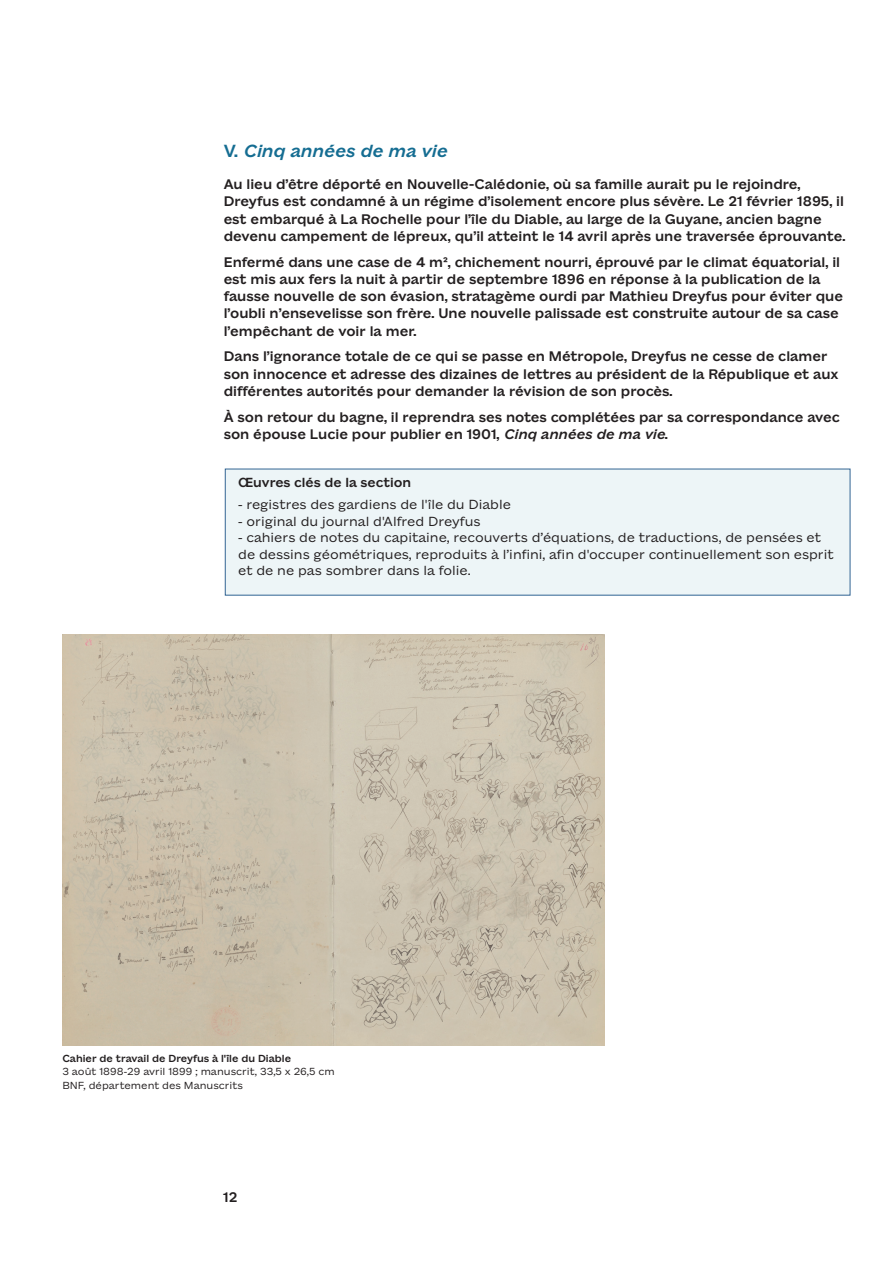
<style>
.page{position:relative;width:893px;height:1263px;background:#fff}
.page>*{position:absolute;margin:0;border:0;box-sizing:border-box;transform-origin:0 0}
.t1{font:italic 500 18px "Mahj";color:#156d92}
.t2{font:500 14.25px/17.2px "Mahj";color:#231f20}
.t3{font:13.5px/16.5px "Mahj";color:#231f20}
.t4{font:500 13.5px "Mahj";color:#231f20}
.t5{font:10.5px/13.5px "Mahj";color:#231f20}
.t6{font:500 10.5px "Mahj";color:#231f20}
.s1{font-style:normal}
.s2{font-style:italic}
</style>
<div class="page">
<div style="left:225px;top:469px;width:625px;height:126px;background:#edf5f7"></div>
<img style="left:62px;top:635px;width:542px;height:410px">
<p class="t1" style="left:224px;top:134px;width:225px"><span class="s1">V.</span> Cinq années de ma vie</p>
<p class="t2" style="left:224px;top:174px;width:623px">Au lieu d’être déporté en Nouvelle-Calédonie, où sa famille aurait pu le rejoindre, Dreyfus est condamné à un régime d’isolement encore plus sévère. Le 21 février 1895, il est embarqué à La Rochelle pour l’île du Diable, au large de la Guyane, ancien bagne devenu campement de lépreux, qu’il atteint le 14 avril après une traversée éprouvante.</p>
<p class="t2" style="left:224px;top:252px;width:621px">Enfermé dans une case de 4 m², chichement nourri, éprouvé par le climat équatorial, il est mis aux fers la nuit à partir de septembre 1896 en réponse à la publication de la fausse nouvelle de son évasion, stratagème ourdi par Mathieu Dreyfus pour éviter que l’oubli n’ensevelisse son frère. Une nouvelle palissade est construite autour de sa case l’empêchant de voir la mer.</p>
<p class="t2" style="left:224px;top:346px;width:616px">Dans l’ignorance totale de ce qui se passe en Métropole, Dreyfus ne cesse de clamer son innocence et adresse des dizaines de lettres au président de la République et aux différentes autorités pour demander la révision de son procès.</p>
<p class="t2" style="left:224px;top:407px;width:618px">À son retour du bagne, il reprendra ses notes complétées par sa correspondance avec son épouse Lucie pour publier en 1901, <span class="s2">Cinq années de ma vie</span>.</p>
<p class="t4" style="left:238px;top:470px;width:175px">Œuvres clés de la section</p>
<p class="t3" style="left:238px;top:495px;width:274px">- registres des gardiens de l'île du Diable</p>
<p class="t3" style="left:238px;top:512px;width:244px">- original du journal d'Alfred Dreyfus</p>
<p class="t3" style="left:238px;top:528px;width:597px">- cahiers de notes du capitaine, recouverts d’équations, de traductions, de pensées et de dessins géométriques, reproduits à l’infini, afin d'occuper continuellement son esprit et de ne pas sombrer dans la folie.</p>
<p class="t6" style="left:62px;top:1048px;width:230px">Cahier de travail de Dreyfus à l'île du Diable</p>
<p class="t5" style="left:62px;top:1064px;width:274px">3 août 1898-29 avril 1899 ; manuscrit, 33,5 x 26,5 cm<br>BNF, département des Manuscrits</p>
<p class="t2" style="left:223px;top:1187px;width:16px">12</p>
</div>
